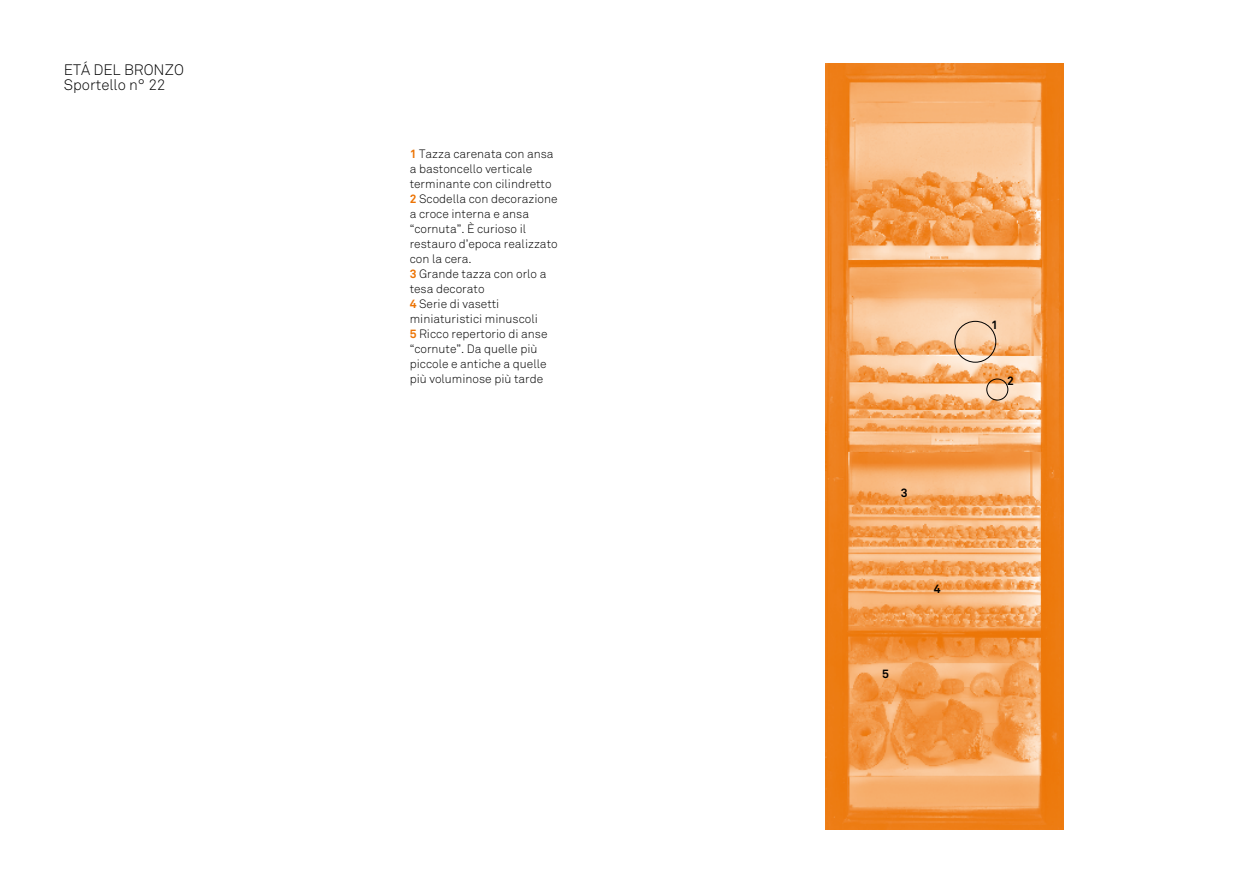
<style>
.page{position:relative;width:1259px;height:893px;background:#fff}
.page>*{position:absolute;margin:0;border:0;box-sizing:border-box;transform-origin:0 0}
.t1{font:300 15px/15px "Akkurat";color:#000}
.t2{font:300 12px/15px "Akkurat";color:#000}
.t3{font:700 12px "Akkurat";color:#000}
.s1{font-weight:700;color:#ec7405}
</style>
<div class="page">
<img style="left:825px;top:64px;width:238px;height:765px">
<div style="left:954px;top:321px;width:42px;height:42px;border:1px solid #000;border-radius:50%"></div>
<div style="left:986px;top:379px;width:22px;height:21px;border:1px solid #000;border-radius:50%"></div>
<p class="t1" style="left:64px;top:63px;width:122px">ETÁ DEL BRONZO<br>Sportello n° 22</p>
<p class="t2" style="left:410px;top:147px;width:149px"><span class="s1">1</span> Tazza carenata con ansa a bastoncello verticale terminante con cilindretto<br><span class="s1">2</span> Scodella con decorazione a croce interna e ansa “cornuta”. È curioso il restauro d’epoca realizzato con la cera.<br><span class="s1">3</span> Grande tazza con orlo a tesa decorato<br><span class="s1">4</span> Serie di vasetti miniaturistici minuscoli<br><span class="s1">5</span> Ricco repertorio di anse “cornute”. Da quelle più piccole e antiche a quelle più voluminose più tarde</p>
<p class="t3" style="left:901px;top:485px;width:8px">3</p>
<p class="t3" style="left:882px;top:666px;width:8px">5</p>
<p class="t3" style="left:934px;top:581px;width:8px">4</p>
<p class="t3" style="left:991px;top:317px;width:8px">1</p>
<p class="t3" style="left:1007px;top:373px;width:8px">2</p>
</div>
